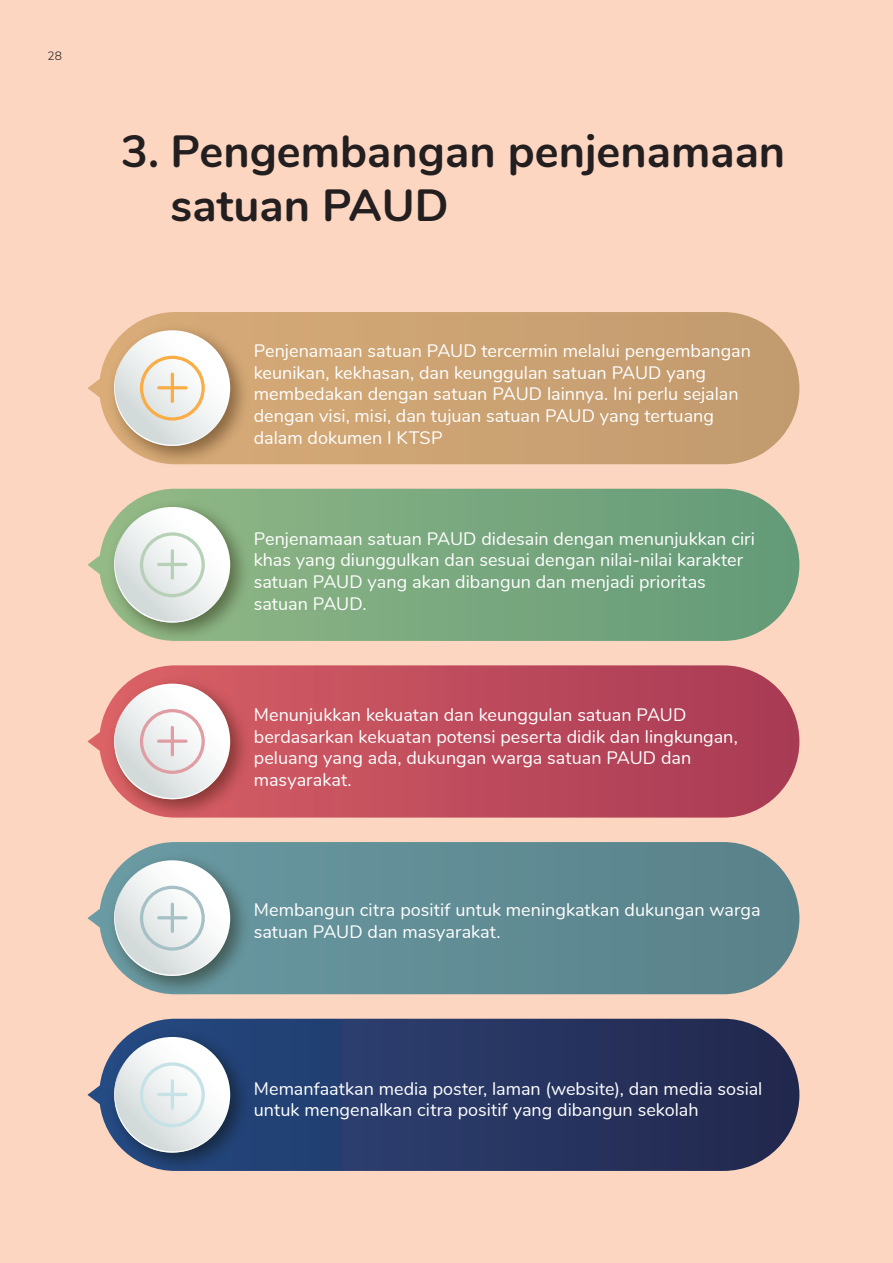
<style>
.page{position:relative;width:893px;height:1263px;background:#fdd6c1}
.page>*{position:absolute;margin:0;border:0;box-sizing:border-box;transform-origin:0 0}
.t1{font:700 45px/54px "Nunito";color:#231f20}
.t2{font:18px/21.6px "Nunito";color:#fff}
.t3{font:300 12px "Nunito";color:#231f20}
</style>
<div class="page">
<svg style="left:87px;top:312px;width:712px;height:152px;background:#cda476"></svg>
<img style="left:101px;top:317px;width:155px;height:148px">
<svg style="left:115px;top:330px;width:115px;height:116px;background:#f9f9f8"></svg>
<svg style="left:114px;top:358px;width:107px;height:90px;background:#e3dcd1"></svg>
<div style="left:140px;top:356px;width:65px;height:65px;border:3px solid #faad46;border-radius:50%"></div>
<hr style="left:171px;top:374px;width:3px;height:27px;background:#faad46">
<hr style="left:159px;top:386px;width:27px;height:3px;background:#faad46">
<svg style="left:87px;top:489px;width:712px;height:152px;background:#7da881"></svg>
<img style="left:101px;top:494px;width:155px;height:147px">
<svg style="left:115px;top:507px;width:115px;height:116px;background:#f9fafa"></svg>
<svg style="left:114px;top:535px;width:107px;height:89px;background:#d8e0d8"></svg>
<div style="left:140px;top:532px;width:65px;height:65px;border:3px solid #b7d0b8;border-radius:50%"></div>
<hr style="left:171px;top:551px;width:3px;height:27px;background:#b7d0b8">
<hr style="left:159px;top:563px;width:27px;height:3px;background:#b7d0b8">
<svg style="left:87px;top:665px;width:712px;height:152px;background:#be5161"></svg>
<img style="left:101px;top:670px;width:155px;height:148px">
<svg style="left:115px;top:684px;width:115px;height:115px;background:#fafafa"></svg>
<svg style="left:114px;top:712px;width:107px;height:89px;background:#e2d3d3"></svg>
<div style="left:140px;top:709px;width:65px;height:65px;border:3px solid #e09da4;border-radius:50%"></div>
<hr style="left:171px;top:727px;width:3px;height:28px;background:#e09da4">
<svg style="left:159px;top:739px;width:27px;height:4px"></svg>
<svg style="left:87px;top:842px;width:712px;height:152px;background:#688f95"></svg>
<img style="left:101px;top:847px;width:155px;height:148px">
<svg style="left:115px;top:860px;width:115px;height:116px;background:#f7f9f9"></svg>
<svg style="left:114px;top:888px;width:107px;height:90px;background:#d2dbdb"></svg>
<div style="left:140px;top:886px;width:65px;height:64px;border:3px solid #a6c1c6;border-radius:50%"></div>
<hr style="left:171px;top:904px;width:3px;height:27px;background:#a6c1c6">
<hr style="left:159px;top:916px;width:27px;height:3px;background:#a6c1c6">
<svg style="left:87px;top:1019px;width:712px;height:152px;background:#313e67"></svg>
<img style="left:101px;top:1024px;width:155px;height:147px">
<svg style="left:115px;top:1037px;width:115px;height:116px;background:#f8f9fa"></svg>
<svg style="left:114px;top:1065px;width:107px;height:89px;background:#ccd4da"></svg>
<div style="left:140px;top:1062px;width:65px;height:65px;border:3px solid #c5e2e6;border-radius:50%"></div>
<hr style="left:171px;top:1081px;width:3px;height:27px;background:#c5e2e6">
<hr style="left:159px;top:1093px;width:27px;height:3px;background:#c5e2e6">
<p class="t3" style="left:48px;top:47px;width:16px">28</p>
<h1 class="t1" style="left:171px;top:122px;width:616px;text-indent:-50px">3. Pengembangan penjenamaan satuan PAUD</h1>
<p class="t2" style="left:254px;top:339px;width:499px">Penjenamaan satuan PAUD tercermin melalui pengembangan keunikan, kekhasan, dan keunggulan satuan PAUD yang membedakan dengan satuan PAUD lainnya. Ini perlu sejalan dengan visi, misi, dan tujuan satuan PAUD yang tertuang dalam dokumen I KTSP</p>
<p class="t2" style="left:254px;top:527px;width:503px">Penjenamaan satuan PAUD didesain dengan menunjukkan ciri khas yang diunggulkan dan sesuai dengan nilai-nilai karakter satuan PAUD yang akan dibangun dan menjadi prioritas satuan PAUD.</p>
<p class="t2" style="left:254px;top:703px;width:485px">Menunjukkan kekuatan dan keunggulan satuan PAUD berdasarkan kekuatan potensi peserta didik dan lingkungan, peluang yang ada, dukungan warga satuan PAUD dan masyarakat.</p>
<p class="t2" style="left:254px;top:898px;width:508px">Membangun citra positif untuk meningkatkan dukungan warga satuan PAUD dan masyarakat.</p>
<p class="t2" style="left:254px;top:1076px;width:510px">Memanfaatkan media poster, laman (website), dan media sosial untuk mengenalkan citra positif yang dibangun sekolah</p>
</div>
